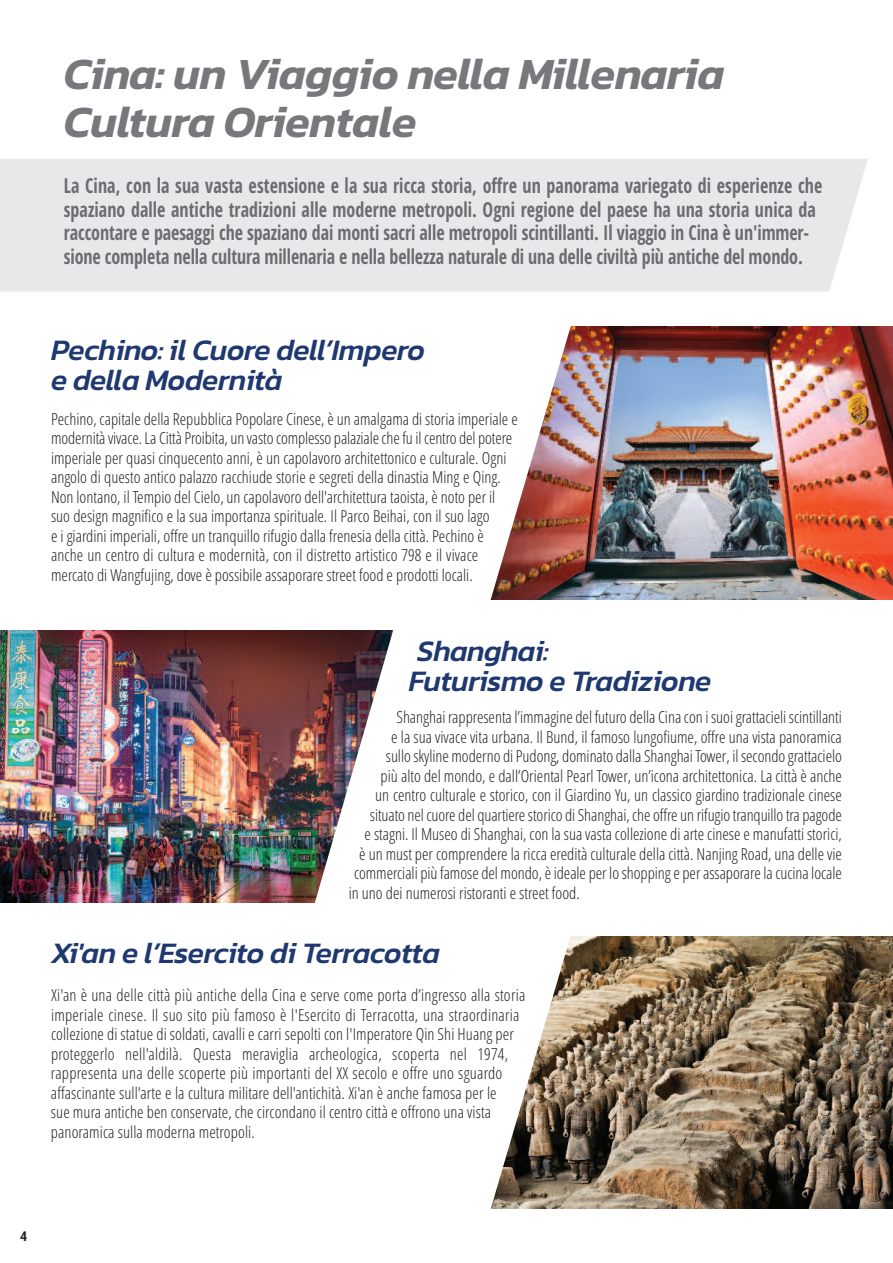
<style>
.page{position:relative;width:893px;height:1263px;background:#fff}
.page>*{position:absolute;margin:0;border:0;box-sizing:border-box;transform-origin:0 0}
.t1{font:italic 600 45px/48.3px "Kanit";letter-spacing:-.01em;color:#76787b}
.t2{font:italic 500 30px/30px "Kanit";letter-spacing:-.015em;color:#1f3970}
.t3{font:700 20.55px/23.4px "Open Sans Condensed";letter-spacing:-.005em;color:#6c6d70;scale:.87 1}
.t4{font:300 16.5px/19.5px "Open Sans Condensed";color:#231f20}
.t5{font:700 condensed 13.5px "Roboto";color:#231f20}
</style>
<div class="page">
<img style="left:592px;top:936px;width:301px;height:272px">
<svg style="left:246px;top:902px;width:346px;height:307px"></svg>
<img style="left:0;top:630px;width:307px;height:272px">
<svg style="left:307px;top:630px;width:275px;height:301px"></svg>
<img style="left:592px;top:327px;width:301px;height:272px">
<img style="left:490px;top:326px;width:102px;height:274px">
<div style="left:0;top:159px;width:868px;height:133px;background:#e7e8e9"></div>
<h1 class="t1" style="left:64px;top:48px;width:662px">Cina: un Viaggio nella Millenaria<br>Cultura Orientale</h1>
<p class="t3" style="left:64px;top:175px;width:873px">La Cina, con la sua vasta estensione e la sua ricca storia, offre un panorama variegato di esperienze che spaziano dalle antiche tradizioni alle moderne metropoli. Ogni regione del paese ha una storia unica da raccontare e paesaggi che spaziano dai monti sacri alle metropoli scintillanti. Il viaggio in Cina è un'immer&shy;sione completa nella cultura millenaria e nella bellezza naturale di una delle civiltà più antiche del mondo.</p>
<h2 class="t2" style="left:51px;top:334px;width:375px">Pechino: il Cuore dell’Impero e della Modernità</h2>
<p class="t4" style="left:51px;top:409px;width:468px">Pechino, capitale della Repubblica Popolare Cinese, è un amalgama di storia imperiale e modernità vivace. La Città Proibita, un vasto complesso palaziale che fu il centro del potere imperiale per quasi cinquecento anni, è un capolavoro architettonico e culturale. Ogni angolo di questo antico palazzo racchiude storie e segreti della dinastia Ming e Qing.<br>Non lontano, il Tempio del Cielo, un capolavoro dell'architettura taoista, è noto per il suo design magnifico e la sua importanza spirituale. Il Parco Beihai, con il suo lago<br>e i giardini imperiali, offre un tranquillo rifugio dalla frenesia della città. Pechino è anche un centro di cultura e modernità, con il distretto artistico 798 e il vivace mercato di Wangfujing, dove è possibile assaporare street food e prodotti locali.</p>
<h2 class="t2" style="left:409px;top:635px;width:304px">Shanghai:<br>Futurismo e Tradizione</h2>
<p class="t4" style="left:396px;top:708px;width:447px">Shanghai rappresenta l’immagine del futuro della Cina con i suoi grattacieli scintillanti</p>
<p class="t4" style="left:391px;top:727px;width:452px">e la sua vivace vita urbana. Il Bund, il famoso lungofiume, offre una vista panoramica</p>
<p class="t4" style="left:386px;top:747px;width:458px">sullo skyline moderno di Pudong, dominato dalla Shanghai Tower, il secondo grattacielo</p>
<p class="t4" style="left:381px;top:766px;width:463px">più alto del mondo, e dall’Oriental Pearl Tower, un’icona architettonica. La città è anche</p>
<p class="t4" style="left:375px;top:786px;width:468px">un centro culturale e storico, con il Giardino Yu, un classico giardino tradizionale cinese</p>
<p class="t4" style="left:370px;top:805px;width:473px">situato nel cuore del quartiere storico di Shanghai, che offre un rifugio tranquillo tra pagode</p>
<p class="t4" style="left:365px;top:825px;width:479px">e stagni. Il Museo di Shanghai, con la sua vasta collezione di arte cinese e manufatti storici,</p>
<p class="t4" style="left:359px;top:844px;width:484px">è un must per comprendere la ricca eredità culturale della città. Nanjing Road, una delle vie</p>
<p class="t4" style="left:354px;top:864px;width:489px">commerciali più famose del mondo, è ideale per lo shopping e per assaporare la cucina locale</p>
<p class="t4" style="left:349px;top:883px;width:233px">in uno dei numerosi ristoranti e street food.</p>
<h2 class="t2" style="left:51px;top:937px;width:391px">Xi'an e l’Esercito di Terracotta</h2>
<p class="t4" style="left:51px;top:986px;width:476px">Xi'an è una delle città più antiche della Cina e serve come porta d’ingresso alla storia imperiale cinese. Il suo sito più famoso è l'Esercito di Terracotta, una straordinaria collezione di statue di soldati, cavalli e carri sepolti con l'Imperatore Qin Shi Huang per proteggerlo nell'aldilà. Questa meraviglia archeologica, scoperta nel 1974, rappresenta una delle scoperte più importanti del XX secolo e offre uno sguardo affascinante sull'arte e la cultura militare dell'antichità. Xi'an è anche famosa per le<br>sue mura antiche ben conservate, che circondano il centro città e offrono una vista panoramica sulla moderna metropoli.</p>
<p class="t5" style="left:20px;top:1228px;width:9px">4</p>
</div>
